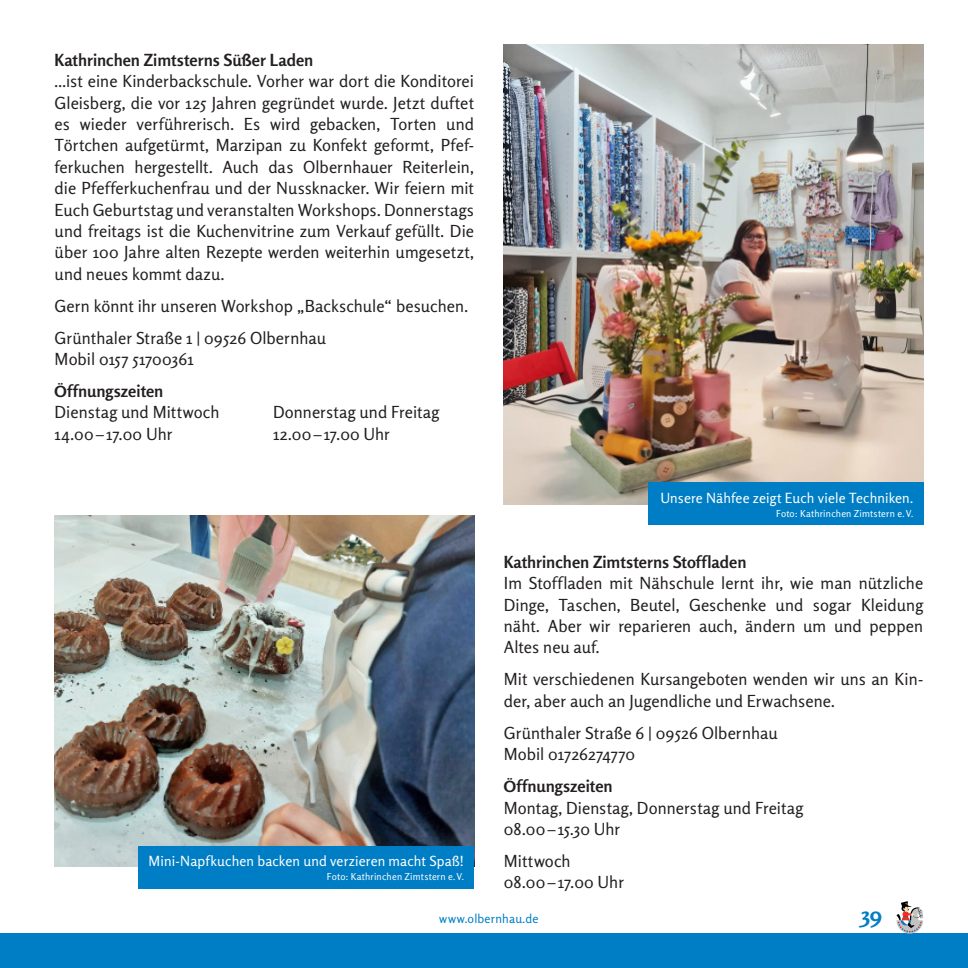
<style>
.page{position:relative;width:968px;height:968px;background:#fff}
.page>*{position:absolute;margin:0;border:0;box-sizing:border-box;transform-origin:0 0}
.t1{font:700 22.75px "Rosario";color:#007ec5}
.t2{font:16.62px/21.3px "Rosario";letter-spacing:.005em;color:#231f20}
.t3{font:700 16.62px "Rosario";color:#231f20}
.t4{font:14px "Rosario";letter-spacing:.01em;color:#fff}
.t5{font:12.25px "Rosario";letter-spacing:.015em;color:#007ec5}
.t6{font:9.62px "Rosario";letter-spacing:.02em;color:#fff}
</style>
<div class="page">
<div style="left:0;top:933px;width:967px;height:34px;background:#007ec5"></div>
<svg style="left:896px;top:901px;width:27px;height:32px"></svg>
<img style="left:504px;top:45px;width:419px;height:459px">
<img style="left:55px;top:515px;width:419px;height:351px">
<div style="left:648px;top:482px;width:275px;height:43px;background:#007ec5"></div>
<div style="left:138px;top:845px;width:336px;height:43px;background:#007ec5"></div>
<p class="t3" style="left:55px;top:50px;width:260px">Kathrinchen Zimtsterns Süßer Laden</p>
<p class="t2" style="left:55px;top:71px;width:421px;text-align:justify">...ist eine Kinderbackschule. Vorher war dort die Konditorei Gleisberg, die vor 125 Jahren gegründet wurde. Jetzt duftet es wieder verführerisch. Es wird gebacken, Torten und Törtchen aufgetürmt, Marzipan zu Konfekt geformt, Pfef&shy;ferkuchen hergestellt. Auch das Olbernhauer Reiterlein, die Pfefferkuchenfrau und der Nussknacker. Wir feiern mit Euch Geburtstag und veranstalten Workshops. Donnerstags und freitags ist die Kuchenvitrine zum Verkauf gefüllt. Die über 100 Jahre alten Rezepte werden weiterhin umgesetzt, und neues kommt dazu.</p>
<p class="t2" style="left:55px;top:289px;width:415px;line-height:32px">Gern könnt ihr unseren Workshop „Backschule“ besuchen.<br>Grünthaler Straße 1 | 09526 Olbernhau</p>
<p class="t2" style="left:55px;top:348px;width:141px">Mobil 0157 51700361</p>
<p class="t3" style="left:55px;top:381px;width:110px">Öffnungszeiten</p>
<p class="t2" style="left:55px;top:402px;width:166px">Dienstag und Mittwoch</p>
<p class="t2" style="left:273px;top:402px;width:168px">Donnerstag und Freitag</p>
<p class="t2" style="left:55px;top:423px;width:119px">14.00–17.00 Uhr</p>
<p class="t2" style="left:273px;top:423px;width:119px">12.00–17.00 Uhr</p>
<p class="t4" style="left:149px;top:852px;width:317px">Mini-Napfkuchen backen und verzieren macht Spaß!</p>
<p class="t6" style="left:327px;top:871px;width:139px">Foto: Kathrinchen Zimtstern e.V.</p>
<p class="t4" style="left:660px;top:489px;width:254px">Unsere Nähfee zeigt Euch viele Techniken.</p>
<p class="t6" style="left:776px;top:507px;width:139px">Foto: Kathrinchen Zimtstern e.V.</p>
<p class="t3" style="left:504px;top:551px;width:244px">Kathrinchen Zimtsterns Stoffladen</p>
<p class="t2" style="left:504px;top:572px;width:421px;text-align:justify">Im Stoffladen mit Nähschule lernt ihr, wie man nützliche Dinge, Taschen, Beutel, Geschenke und sogar Kleidung näht. Aber wir reparieren auch, ändern um und peppen Altes neu auf.</p>
<p class="t2" style="left:504px;top:668px;width:421px">Mit verschiedenen Kursangeboten wenden wir uns an Kin&shy;der, aber auch an Jugendliche und Erwachsene.</p>
<p class="t2" style="left:504px;top:722px;width:275px">Grünthaler Straße 6 | 09526 Olbernhau<br>Mobil 01726274770</p>
<p class="t3" style="left:504px;top:776px;width:110px">Öffnungszeiten</p>
<p class="t2" style="left:504px;top:796px;width:301px">Montag, Dienstag, Donnerstag und Freitag<br>08.00–15.30 Uhr</p>
<p class="t2" style="left:504px;top:850px;width:122px">Mittwoch<br>08.00–17.00 Uhr</p>
<p class="t5" style="left:439px;top:910px;width:101px">www.olbernhau.de</p>
<h1 class="t1" style="left:860px;top:900px;width:23px">39</h1>
</div>
